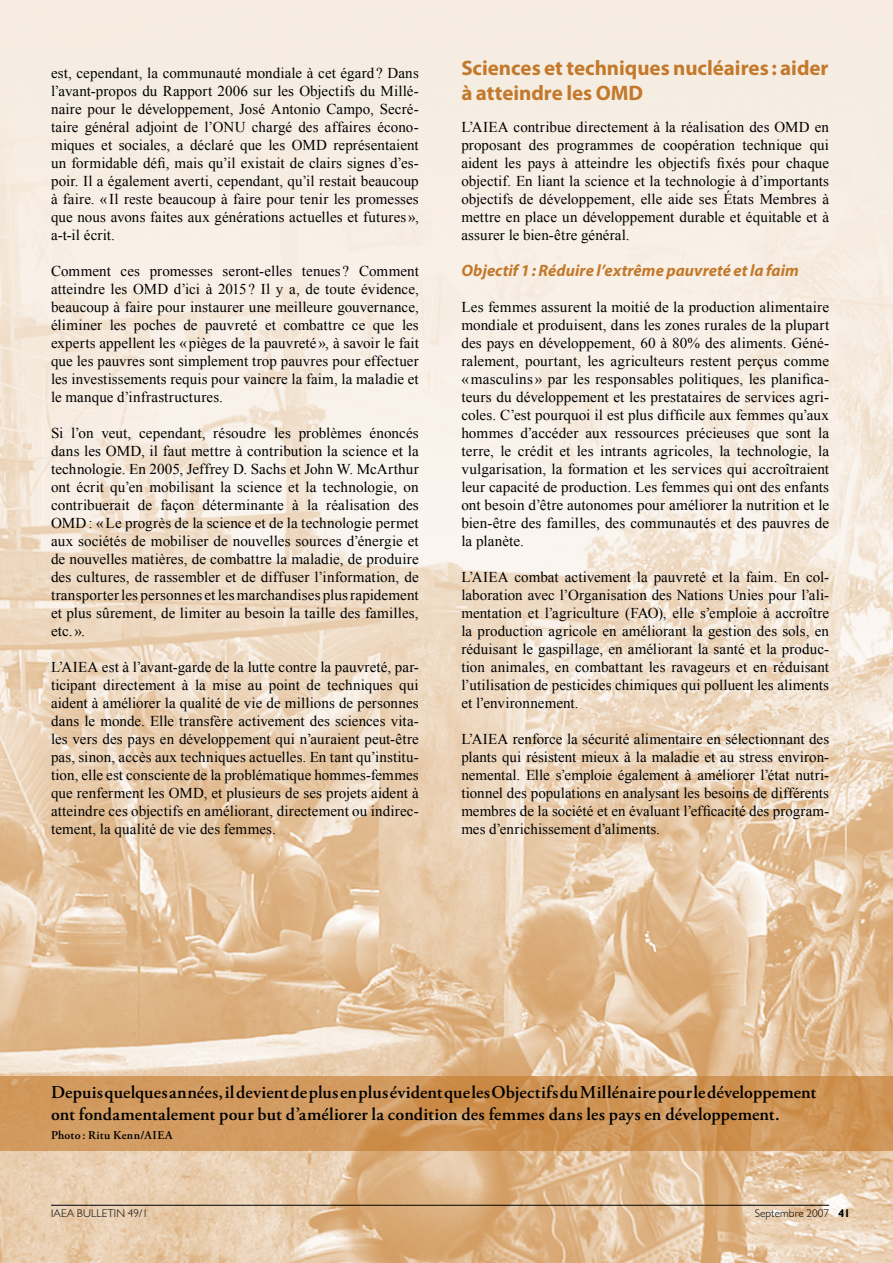
<style>
.page{position:relative;width:893px;height:1263px;background:#fff}
.page>*{position:absolute;margin:0;border:0;box-sizing:border-box;transform-origin:0 0}
.t1{font:700 21px/25.2px "Myriad Pro";color:#c3792b}
.t2{font:600 18px/21.6px "Adobe Garamond Pro";letter-spacing:.005em;color:#000}
.t3{font:italic 700 16.5px "Myriad Pro";letter-spacing:.005em;color:#c3792b}
.t4{font:15px/18px "Times New Roman";letter-spacing:.005em;color:#000;text-align:justify}
.t5{font:600 12px "Adobe Garamond Pro";letter-spacing:.035em;color:#000}
.t6{font:300 11.25px "Gill Sans";letter-spacing:.01em;color:#000}
.s1{font-weight:700}
</style>
<div class="page">
<img style="left:0;top:0;width:893px;height:1263px">
<hr style="left:51px;top:1205px;width:778px;height:1px;background:#000">
<div style="left:0;top:14px;width:541px;height:529px;background:#f6ede2"></div>
<div style="left:0;top:188px;width:846px;height:530px;background:#8d704b;opacity:.75"></div>
<svg style="left:0;top:1076px;width:893px;height:74px;background:#d0975a"></svg>
<p class="t4" style="left:51px;top:63px;width:369px">est, cependant, la communauté mondiale à cet égard? Dans l’avant-propos du Rapport 2006 sur les Objectifs du Millé&shy;naire pour le développement, José Antonio Campo, Secré&shy;taire général adjoint de l’ONU chargé des affaires écono&shy;miques et sociales, a déclaré que les OMD représentaient un formidable défi, mais qu’il existait de clairs signes d’es&shy;poir. Il a également averti, cependant, qu’il restait beaucoup à faire. « Il reste beaucoup à faire pour tenir les promesses que nous avons faites aux générations actuelles et futures », a-t-il écrit.</p>
<p class="t4" style="left:51px;top:261px;width:369px">Comment ces promesses seront-elles tenues ? Comment atteindre les OMD d’ici à 2015 ? Il y a, de toute évidence, beaucoup à faire pour instaurer une meilleure gouvernance, éliminer les poches de pauvreté et combattre ce que les experts appellent les « pièges de la pauvreté », à savoir le fait que les pauvres sont simplement trop pauvres pour effectuer les investissements requis pour vaincre la faim, la maladie et le manque d’infrastructures.</p>
<p class="t4" style="left:51px;top:423px;width:369px">Si l’on veut, cependant, résoudre les problèmes énoncés dans les OMD, il faut mettre à contribution la science et la technologie. En 2005, Jeffrey D. Sachs et John W. McArthur ont écrit qu’en mobilisant la science et la technologie, on contribuerait de façon déterminante à la réalisation des OMD: «Le progrès de la science et de la technologie permet aux sociétés de mobiliser de nouvelles sources d’énergie et de nouvelles matières, de combattre la maladie, de produire des cultures, de rassembler et de diffuser l’information, de transporter les personnes et les marchandises plus rapidement et plus sûrement, de limiter au besoin la taille des familles, etc.».</p>
<p class="t4" style="left:51px;top:657px;width:369px">L’AIEA est à l’avant-garde de la lutte contre la pauvreté, par&shy;ticipant directement à la mise au point de techniques qui aident à améliorer la qualité de vie de millions de personnes dans le monde. Elle transfère activement des sciences vita&shy;les vers des pays en développement qui n’auraient peut-être pas, sinon, accès aux techniques actuelles. En tant qu’institu&shy;tion, elle est consciente de la problématique hommes-femmes que renferment les OMD, et plusieurs de ses projets aident à atteindre ces objectifs en améliorant, directement ou indirec&shy;tement, la qualité de vie des femmes.</p>
<h1 class="t1" style="left:461px;top:56px;width:369px">Sciences et techniques nucléaires : aider à atteindre les OMD</h1>
<p class="t4" style="left:461px;top:117px;width:369px">L’AIEA contribue directement à la réalisation des OMD en proposant des programmes de coopération technique qui aident les pays à atteindre les objectifs fixés pour chaque objectif. En liant la science et la technologie à d’importants objectifs de développement, elle aide ses États Membres à mettre en place un développement durable et équitable et à assurer le bien-être général.</p>
<p class="t3" style="left:461px;top:262px;width:339px">Objectif 1: Réduire l’extrême pauvreté et la faim</p>
<p class="t4" style="left:461px;top:297px;width:369px">Les femmes assurent la moitié de la production alimentaire mondiale et produisent, dans les zones rurales de la plupart des pays en développement, 60 à 80% des aliments. Géné&shy;ralement, pourtant, les agriculteurs restent perçus comme «masculins» par les responsables politiques, les planifica&shy;teurs du développement et les prestataires de services agri&shy;coles. C’est pourquoi il est plus difficile aux femmes qu’aux hommes d’accéder aux ressources précieuses que sont la terre, le crédit et les intrants agricoles, la technologie, la vulgarisation, la formation et les services qui accroîtraient leur capacité de production. Les femmes qui ont des enfants ont besoin d’être autonomes pour améliorer la nutrition et le bien-être des familles, des communautés et des pauvres de la planète.</p>
<p class="t4" style="left:461px;top:567px;width:369px">L’AIEA combat activement la pauvreté et la faim. En col&shy;laboration avec l’Organisation des Nations Unies pour l’ali&shy;mentation et l’agriculture (FAO), elle s’emploie à accroître la production agricole en améliorant la gestion des sols, en réduisant le gaspillage, en améliorant la santé et la produc&shy;tion animales, en combattant les ravageurs et en réduisant l’utilisation de pesticides chimiques qui polluent les aliments et l’environnement.</p>
<p class="t4" style="left:461px;top:729px;width:369px">L’AIEA renforce la sécurité alimentaire en sélectionnant des plants qui résistent mieux à la maladie et au stress environ&shy;nemental. Elle s’emploie également à améliorer l’état nutri&shy;tionnel des populations en analysant les besoins de différents membres de la société et en évaluant l’efficacité des program&shy;mes d’enrichissement d’aliments.</p>
<p class="t2" style="left:51px;top:1082px;width:767px">Depuis quelques années, il devient de plus en plus évident que les Objectifs du Millénaire pour le développement ont fondamentalement pour but d’améliorer la condition des femmes dans les pays en développement.</p>
<p class="t5" style="left:51px;top:1128px;width:123px">Photo: Ritu Kenn/AIEA</p>
<p class="t6" style="left:51px;top:1207px;width:99px">IAEA BULLETIN 49/1</p>
<p class="t6" style="left:755px;top:1207px;width:97px">Septembre 2007 <span class="s1">41</span></p>
</div>
